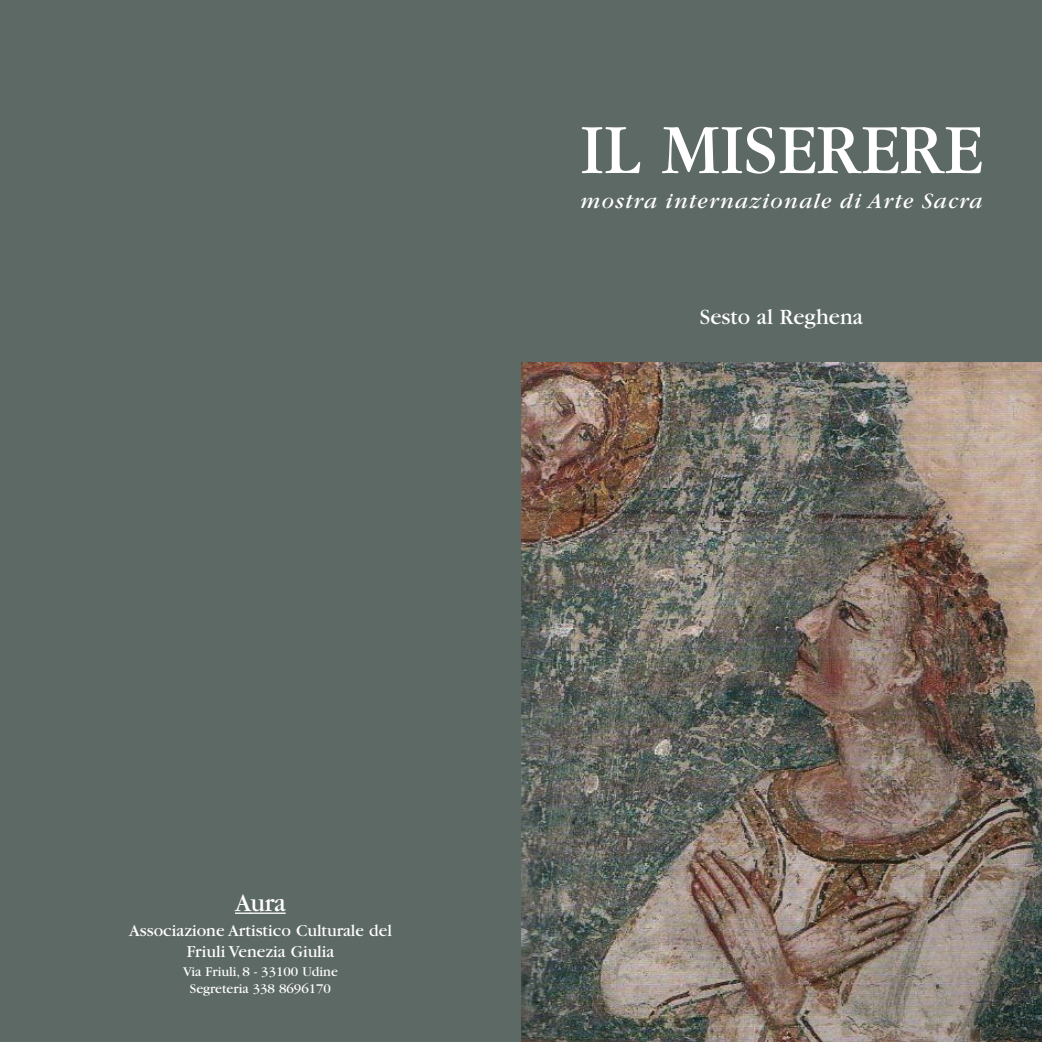
<style>
.page{position:relative;width:1042px;height:1042px;background:#fff}
.page>*{position:absolute;margin:0;border:0;box-sizing:border-box;transform-origin:0 0}
.t1{font:73.5px "Garamond";color:#fff}
.t2{font:26.25px "Garamond";color:#fff}
.t3{font:italic 22.75px "Garamond";letter-spacing:.055em;color:#fff}
.t4{font:22.75px "Garamond";color:#fff}
.t5{font:17.5px/21px "Garamond";color:#fff;text-align:center}
.t6{font:14px/16.8px "Garamond";color:#fff;text-align:center}
</style>
<div class="page">
<div style="left:521px;top:0;width:521px;height:1042px;background:#5d6965"></div>
<div style="left:0;top:0;width:521px;height:1042px;background:#5d6965"></div>
<img style="left:521px;top:362px;width:521px;height:680px">
<svg style="left:235px;top:912px;width:15px;height:2px"></svg>
<hr style="left:250px;top:912px;width:24px;height:2px;background:#fff">
<svg style="left:274px;top:912px;width:12px;height:2px"></svg>
<h1 class="t1" style="left:580px;top:124px;width:403px">IL MISERERE</h1>
<h3 class="t3" style="left:580px;top:193px;width:403px">mostra internazionale di Arte Sacra</h3>
<h3 class="t4" style="left:700px;top:309px;width:164px">Sesto al Reghena</h3>
<h2 class="t2" style="left:235px;top:893px;width:52px">Aura</h2>
<p class="t5" style="left:129px;top:922px;width:264px">Associazione Artistico Culturale del<br>Friuli Venezia Giulia</p>
<p class="t6" style="left:183px;top:964px;width:156px">Via Friuli, 8 - 33100 Udine<br>Segreteria 338 8696170</p>
</div>
